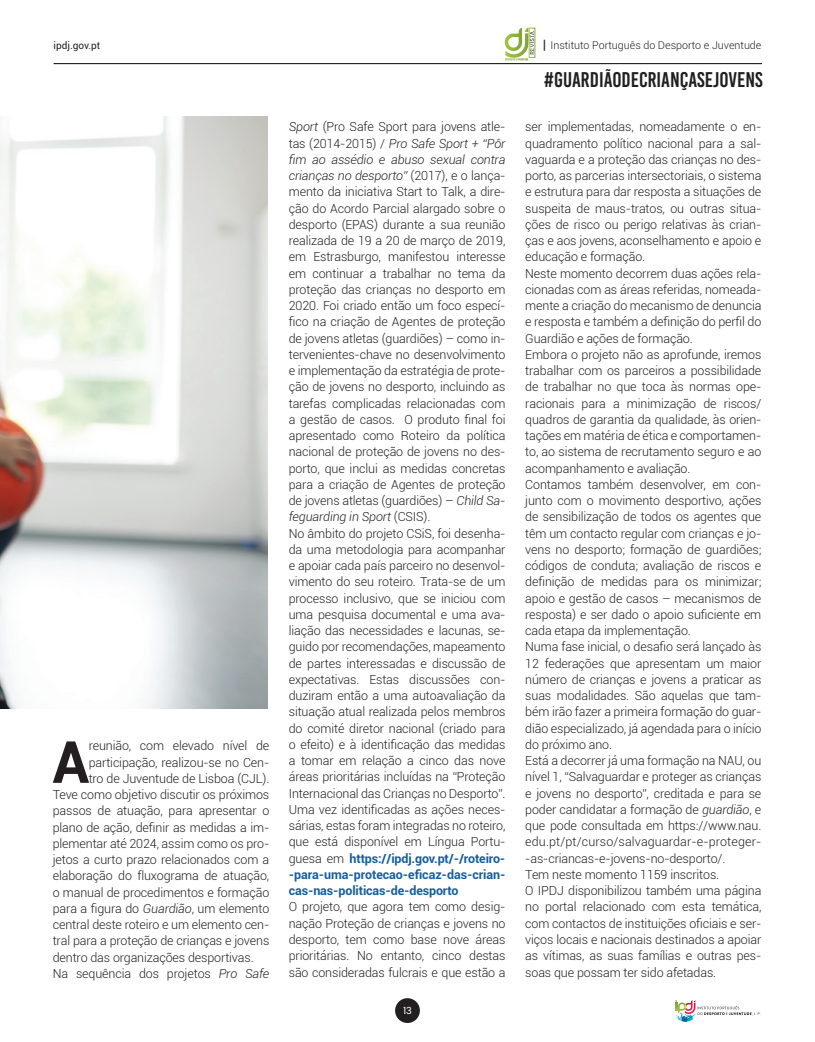
<style>
.page{position:relative;width:815px;height:1042px;background:#fff}
.page>*{position:absolute;margin:0;border:0;box-sizing:border-box;transform-origin:0 0}
.t1{font:700 58.25px "Roboto";color:#231f20}
.t2{font:21.25px "Bebas Kai";color:#231f20}
.t3{font:300 12.5px/16.2px "Roboto";letter-spacing:-.01em;color:#231f20}
.t4{font:300 10.75px "Roboto";color:#231f20}
.t5{font:10px "Roboto";color:#231f20}
.t6{font:10px "Kerox Non Commercial";color:#fff}
.s1{font-weight:400;font-stretch:condensed;font-size:12.88px}
.s2{font-style:italic}
.s3{font-weight:700;color:#175d9e}
</style>
<div class="page">
<svg style="left:505px;top:28px;width:29px;height:32px"></svg>
<div style="left:395px;top:998px;width:25px;height:25px;background:#231f20;border-radius:50%"></div>
<hr style="left:54px;top:63px;width:708px;height:1px;background:#000">
<svg style="left:676px;top:1000px;width:85px;height:21px"></svg>
<img style="left:0;top:117px;width:268px;height:592px">
<p class="t5" style="left:54px;top:38px;width:48px">ipdj.gov.pt</p>
<p class="t4" style="left:543px;top:38px;width:220px"><span class="s1">|</span> Instituto Português do Desporto e Juventude</p>
<h2 class="t2" style="left:544px;top:68px;width:221px">#GUARDIÃODECRIANÇASEJOVENS</h2>
<h1 class="t1" style="left:52px;top:721px;width:39px">A</h1>
<p class="t3" style="left:89px;top:737px;width:182px">reunião, com elevado nível de</p>
<p class="t3" style="left:89px;top:753px;width:182px">participação, realizou-se no Cen-</p>
<p class="t3" style="left:89px;top:770px;width:182px">tro de Juventude de Lisboa (CJL).</p>
<p class="t3" style="left:53px;top:786px;width:218px">Teve como objetivo discutir os próximos</p>
<p class="t3" style="left:53px;top:802px;width:218px">passos de atuação, para apresentar o</p>
<p class="t3" style="left:53px;top:818px;width:218px">plano de ação, definir as medidas a im-</p>
<p class="t3" style="left:53px;top:835px;width:218px">plementar até 2024, assim como os pro-</p>
<p class="t3" style="left:53px;top:851px;width:218px">jetos a curto prazo relacionados com a</p>
<p class="t3" style="left:53px;top:867px;width:218px">elaboração do fluxograma de atuação,</p>
<p class="t3" style="left:53px;top:883px;width:218px">o manual de procedimentos e formação</p>
<p class="t3" style="left:53px;top:900px;width:218px">para a figura do <span class="s2">Guardião</span>, um elemento</p>
<p class="t3" style="left:53px;top:916px;width:218px">central deste roteiro e um elemento cen-</p>
<p class="t3" style="left:53px;top:932px;width:218px">tral para a proteção de crianças e jovens</p>
<p class="t3" style="left:53px;top:948px;width:202px">dentro das organizações desportivas.</p>
<p class="t3" style="left:53px;top:965px;width:218px">Na sequência dos projetos <span class="s2">Pro Safe</span></p>
<p class="t3" style="left:289px;top:118px;width:218px"><span class="s2">Sport</span> (Pro Safe Sport para jovens atle&shy;tas (2014-2015) / <span class="s2">Pro Safe Sport + “Pôr fim ao assédio e abuso sexual contra crianças no desporto”</span> (2017), e o lança&shy;mento da iniciativa Start to Talk, a dire&shy;ção do Acordo Parcial alargado sobre o desporto (EPAS) durante a sua reunião realizada de 19 a 20 de março de 2019, em Estrasburgo, manifestou interesse em continuar a trabalhar no tema da proteção das crianças no desporto em 2020. Foi criado então um foco especí&shy;fico na criação de Agentes de proteção de jovens atletas (guardiões) – como in&shy;tervenientes-chave no desenvolvimento e implementação da estratégia de prote&shy;ção de jovens no desporto, incluindo as tarefas complicadas relacionadas com a gestão de casos. O produto final foi apresentado como Roteiro da política nacional de proteção de jovens no des&shy;porto, que inclui as medidas concretas para a criação de Agentes de proteção de jovens atletas (guardiões) – <span class="s2">Child Sa&shy;feguarding in Sport</span> (CSIS).<br>No âmbito do projeto CSiS, foi desenha&shy;da uma metodologia para acompanhar e apoiar cada país parceiro no desenvol&shy;vimento do seu roteiro. Trata-se de um processo inclusivo, que se iniciou com uma pesquisa documental e uma ava&shy;liação das necessidades e lacunas, se&shy;guido por recomendações, mapeamento de partes interessadas e discussão de expectativas. Estas discussões con&shy;duziram então a uma autoavaliação da situação atual realizada pelos membros do comité diretor nacional (criado para o efeito) e à identificação das medidas a tomar em relação a cinco das nove áreas prioritárias incluídas na “Proteção Internacional das Crianças no Desporto”.<br>Uma vez identificadas as ações neces&shy;sárias, estas foram integradas no roteiro, que está disponível em Língua Portu&shy;guesa em <span class="s3">https://ipdj.gov.pt/-/roteiro--para-uma-protecao-eficaz-das-crian&shy;cas-nas-politicas-de-desporto</span></p>
<p class="t3" style="left:289px;top:898px;width:218px;text-align:justify">O projeto, que agora tem como desig&shy;nação Proteção de crianças e jovens no desporto, tem como base nove áreas prioritárias. No entanto, cinco destas são consideradas fulcrais e que estão a</p>
<p class="t6" style="left:403px;top:1003px;width:10px">13</p>
<p class="t3" style="left:525px;top:118px;width:238px">ser implementadas, nomeadamente o en&shy;quadramento político nacional para a sal&shy;vaguarda e a proteção das crianças no des&shy;porto, as parcerias intersectoriais, o sistema e estrutura para dar resposta a situações de suspeita de maus-tratos, ou outras situa&shy;ções de risco ou perigo relativas às crian&shy;ças e aos jovens, aconselhamento e apoio e educação e formação.<br>Neste momento decorrem duas ações rela&shy;cionadas com as áreas referidas, nomeada&shy;mente a criação do mecanismo de denuncia e resposta e também a definição do perfil do Guardião e ações de formação.<br>Embora o projeto não as aprofunde, iremos trabalhar com os parceiros a possibilidade de trabalhar no que toca às normas ope&shy;racionais para a minimização de riscos/ quadros de garantia da qualidade, às orien&shy;tações em matéria de ética e comportamen&shy;to, ao sistema de recrutamento seguro e ao acompanhamento e avaliação.<br>Contamos também desenvolver, em con&shy;junto com o movimento desportivo, ações de sensibilização de todos os agentes que têm um contacto regular com crianças e jo&shy;vens no desporto; formação de guardiões; códigos de conduta; avaliação de riscos e definição de medidas para os minimizar; apoio e gestão de casos – mecanismos de resposta) e ser dado o apoio suficiente em cada etapa da implementação.<br>Numa fase inicial, o desafio será lançado às 12 federações que apresentam um maior número de crianças e jovens a praticar as suas modalidades. São aquelas que tam&shy;bém irão fazer a primeira formação do guar&shy;dião especializado, já agendada para o início do próximo ano.<br>Está a decorrer já uma formação na NAU, ou nível 1, “Salvaguardar e proteger as crianças e jovens no desporto”, creditada e para se poder candidatar a formação de <span class="s2">guardião</span>, e que pode consultada em https://www.nau. edu.pt/pt/curso/salvaguardar-e-proteger--as-criancas-e-jovens-no-desporto/.<br>Tem neste momento 1159 inscritos.<br>O IPDJ disponibilizou também uma página no portal relacionado com esta temática, com contactos de instituições oficiais e ser&shy;viços locais e nacionais destinados a apoiar as vítimas, as suas famílias e outras pes&shy;soas que possam ter sido afetadas.</p>
</div>
